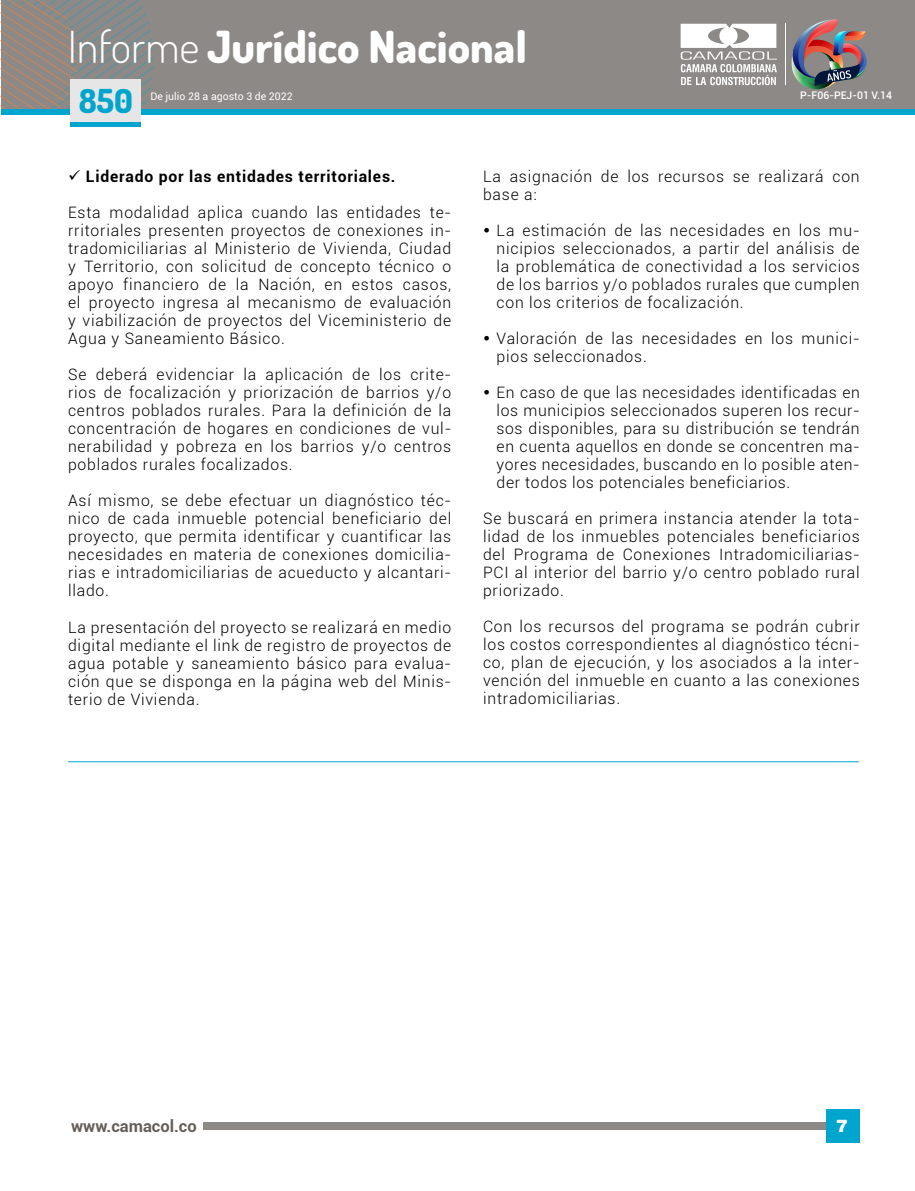
<style>
.page{position:relative;width:915px;height:1191px;background:#fff}
.page>*{position:absolute;margin:0;border:0;box-sizing:border-box;transform-origin:0 0}
.t1{font:800 44.25px "Dosis";color:#fff}
.t2{font:800 33px "Dosis";color:#00a5ce}
.t3{font:900 19.5px "Roboto";color:#fff}
.t4{font:900 19.5px "Helvetica";color:#fff}
.t5{font:700 16.5px "Roboto";color:#66605c}
.t6{font:300 15.75px/18px "Roboto";letter-spacing:.05em;color:#000;text-align:justify}
.t7{font:700 15.75px "Roboto";letter-spacing:.05em;color:#000}
.t8{font:10.5px "Roboto";color:#fff}
.t9{font:500 10.5px "Roboto";color:#fff}
.s1{font-weight:300}
</style>
<div class="page">
<div style="left:203px;top:1122px;width:655px;height:7px;background:#8c8986"></div>
<div style="left:825px;top:1109px;width:33px;height:34px;background:#00a5ce"></div>
<div style="left:1px;top:0;width:913px;height:108px;background:#8c8986"></div>
<div style="left:1px;top:109px;width:913px;height:5px;background:#00a5ce"></div>
<svg style="left:1px;top:0;width:158px;height:109px"></svg>
<div style="left:70px;top:122px;width:70px;height:5px;background:#00a5ce"></div>
<div style="left:70px;top:79px;width:70px;height:43px;background:#e7e6e6"></div>
<img style="left:791px;top:19px;width:75px;height:70px">
<svg style="left:680px;top:24px;width:96px;height:61px"></svg>
<hr style="left:785px;top:24px;width:1px;height:61px;background:#fff">
<hr style="left:68px;top:761px;width:790px;height:1px;background:#00a5ce">
<h1 class="t1" style="left:68px;top:18px;width:460px"><span class="s1">Informe</span> Jurídico Nacional</h1>
<h2 class="t2" style="left:79px;top:80px;width:55px">850</h2>
<p class="t8" style="left:150px;top:89px;width:144px">De julio 28 a agosto 3 de 2022</p>
<p class="t9" style="left:800px;top:87px;width:93px">P-F06-PEJ-01 V.14</p>
<p class="t7" style="left:68px;top:166px;width:329px">✓ Liderado por las entidades territoriales.</p>
<p class="t6" style="left:68px;top:203px;width:384px">Esta modalidad aplica cuando las entidades te&shy;rritoriales presenten proyectos de conexiones in&shy;tradomiciliarias al Ministerio de Vivienda, Ciudad y Territorio, con solicitud de concepto técnico o apoyo financiero de la Nación, en estos casos, el proyecto ingresa al mecanismo de evaluación y viabilización de proyectos del Viceministerio de Agua y Saneamiento Básico.</p>
<p class="t6" style="left:68px;top:365px;width:384px">Se deberá evidenciar la aplicación de los crite&shy;rios de focalización y priorización de barrios y/o centros poblados rurales. Para la definición de la concentración de hogares en condiciones de vul&shy;nerabilidad y pobreza en los barrios y/o centros poblados rurales focalizados.</p>
<p class="t6" style="left:68px;top:491px;width:384px">Así mismo, se debe efectuar un diagnóstico téc&shy;nico de cada inmueble potencial beneficiario del proyecto, que permita identificar y cuantificar las necesidades en materia de conexiones domicilia&shy;rias e intradomiciliarias de acueducto y alcantari&shy;llado.</p>
<p class="t6" style="left:68px;top:617px;width:384px">La presentación del proyecto se realizará en medio digital mediante el link de registro de proyectos de agua potable y saneamiento básico para evalua&shy;ción que se disponga en la página web del Minis&shy;terio de Vivienda.</p>
<p class="t6" style="left:483px;top:167px;width:378px">La asignación de los recursos se realizará con base a:</p>
<p class="t6" style="left:496px;top:221px;width:364px;text-indent:-14px">• La estimación de las necesidades en los mu&shy;nicipios seleccionados, a partir del análisis de la problemática de conectividad a los servicios de los barrios y/o poblados rurales que cumplen con los criterios de focalización.</p>
<p class="t6" style="left:496px;top:329px;width:364px;text-indent:-14px">• Valoración de las necesidades en los munici&shy;pios seleccionados.</p>
<p class="t6" style="left:496px;top:383px;width:364px;text-indent:-14px">• En caso de que las necesidades identificadas en los municipios seleccionados superen los recur&shy;sos disponibles, para su distribución se tendrán en cuenta aquellos en donde se concentren ma&shy;yores necesidades, buscando en lo posible aten&shy;der todos los potenciales beneficiarios.</p>
<p class="t6" style="left:483px;top:509px;width:378px">Se buscará en primera instancia atender la tota&shy;lidad de los inmuebles potenciales beneficiarios del Programa de Conexiones Intradomiciliarias-PCI al interior del barrio y/o centro poblado rural priorizado.</p>
<p class="t6" style="left:483px;top:617px;width:378px">Con los recursos del programa se podrán cubrir los costos correspondientes al diagnóstico técni&shy;co, plan de ejecución, y los asociados a la inter&shy;vención del inmueble en cuanto a las conexiones intradomiciliarias.</p>
<p class="t5" style="left:71px;top:1114px;width:127px">www.camacol.co</p>
<p class="t3" style="left:836px;top:1114px;width:13px">1</p>
<p class="t4" style="left:836px;top:1118px;width:13px">7</p>
</div>
